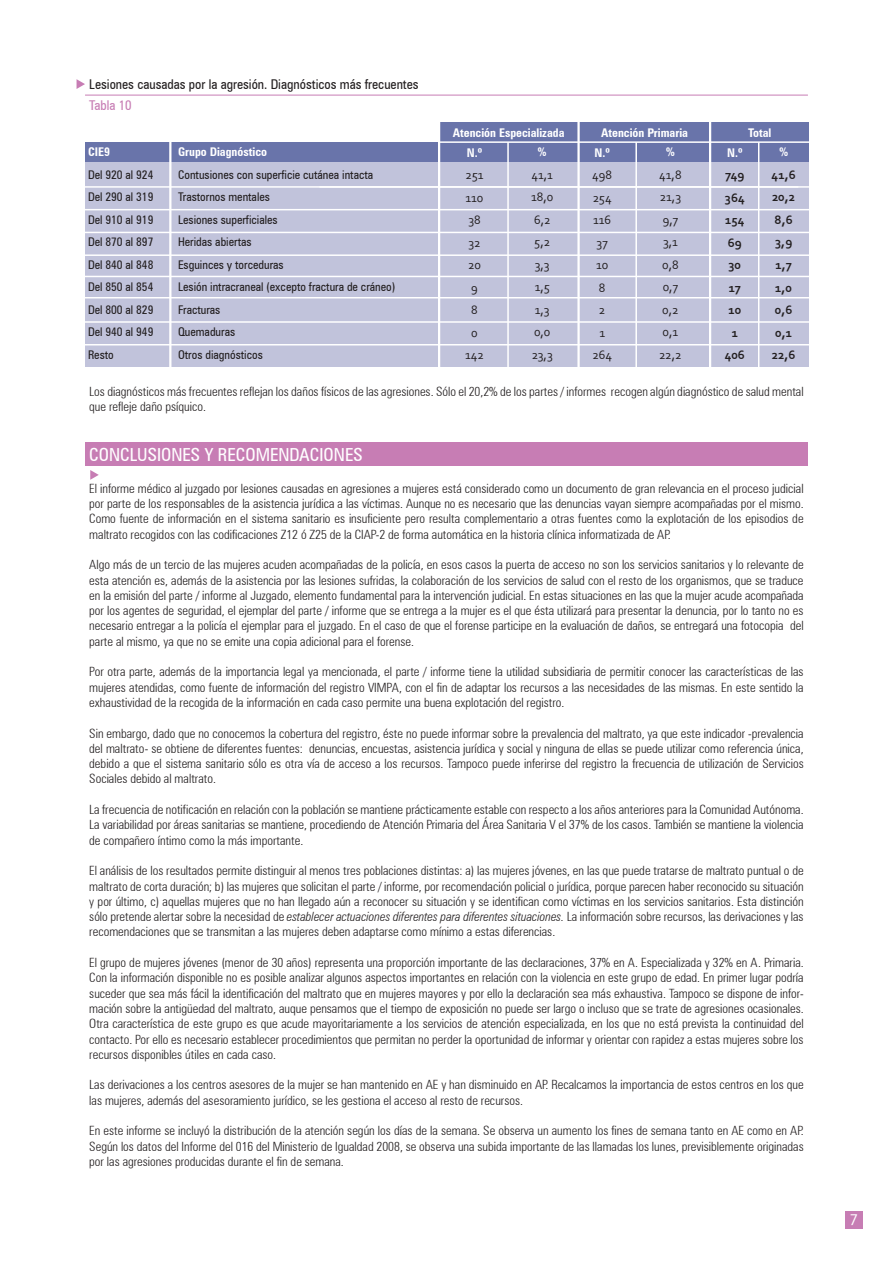
<style>
.page{position:relative;width:893px;height:1263px;background:#fff}
.page>*{position:absolute;margin:0;border:0;box-sizing:border-box;transform-origin:0 0}
.t1{font:condensed 18px "Zurich BT";color:#fff}
.t2{font:16.5px "Corbel";color:#fff}
.t3{font:condensed 13.5px "Zurich BT";color:#231f20}
.t4{font:condensed 13.5px "Zurich BT";color:#c77db4}
.t5{font:300 condensed 12.75px/15.3px "Zurich BT";color:#231f20;text-align:justify}
.t6{font:12.75px/22.5px "Corbel";color:#231f20;text-align:center}
.t7{font:700 12.75px/22.5px "Corbel";color:#231f20;text-align:center}
.t8{font:condensed 12px/22.5px "Zurich BT";color:#231f20}
.t9{font:700 condensed 12px "Zurich BT";color:#fff}
.s1{font-style:italic}
</style>
<div class="page">
<div style="left:845px;top:1211px;width:18px;height:18px;background:#c77db4"></div>
<div style="left:85px;top:443px;width:723px;height:23px;background:#c77db4"></div>
<svg style="left:90px;top:470px;width:9px;height:10px"></svg>
<div style="left:85px;top:123px;width:723px;height:42px;background:#6974aa"></div>
<div style="left:85px;top:163px;width:723px;height:204px;background:#c1c3db"></div>
<hr style="left:438px;top:120px;width:2px;height:251px;background:#fff">
<hr style="left:577px;top:119px;width:3px;height:254px;background:#fff">
<hr style="left:635px;top:142px;width:2px;height:231px;background:#fff">
<hr style="left:758px;top:142px;width:1px;height:232px;background:#fff">
<hr style="left:709px;top:117px;width:2px;height:252px;background:#fff">
<hr style="left:507px;top:142px;width:2px;height:230px;background:#fff">
<hr style="left:79px;top:209px;width:737px;height:1px;background:#fff">
<hr style="left:79px;top:186px;width:736px;height:2px;background:#fff">
<hr style="left:79px;top:232px;width:736px;height:1px;background:#fff">
<hr style="left:79px;top:254px;width:736px;height:2px;background:#fff">
<hr style="left:79px;top:276px;width:736px;height:1px;background:#fff">
<hr style="left:79px;top:297px;width:736px;height:1px;background:#fff">
<hr style="left:79px;top:321px;width:736px;height:2px;background:#fff">
<hr style="left:84px;top:344px;width:733px;height:1px;background:#fff">
<hr style="left:439px;top:141px;width:371px;height:2px;background:#fff">
<div style="left:81px;top:121px;width:358px;height:21px;background:#fff"></div>
<hr style="left:169px;top:125px;width:2px;height:246px;background:#fff">
<svg style="left:77px;top:79px;width:8px;height:10px"></svg>
<hr style="left:85px;top:95px;width:723px;height:1px;background:#c77db4">
<p class="t3" style="left:89px;top:76px;width:331px">Lesiones causadas por la agresión. Diagnósticos más frecuentes</p>
<p class="t4" style="left:89px;top:97px;width:44px">Tabla 10</p>
<p class="t9" style="left:88px;top:145px;width:23px">CIE9</p>
<p class="t8" style="left:88px;top:163px;width:67px;text-align:justify">Del 920 al 924<br>Del 290 al 319<br>Del 910 al 919<br>Del 870 al 897<br>Del 840 al 848<br>Del 850 al 854<br>Del 800 al 829<br>Del 940 al 949<br>Resto</p>
<p class="t9" style="left:178px;top:145px;width:91px">Grupo Diagnóstico</p>
<p class="t8" style="left:178px;top:163px;width:219px">Contusiones con superficie cutánea intacta<br>Trastornos mentales<br>Lesiones superficiales<br>Heridas abiertas<br>Esguinces y torceduras<br>Lesión intracraneal (excepto fractura de cráneo)<br>Fracturas<br>Quemaduras<br>Otros diagnósticos</p>
<p class="t9" style="left:453px;top:125px;width:113px">Atención Especializada</p>
<p class="t9" style="left:601px;top:125px;width:88px">Atención Primaria</p>
<p class="t9" style="left:748px;top:125px;width:25px">Total</p>
<p class="t9" style="left:467px;top:145px;width:17px">N.º</p>
<p class="t6" style="left:465px;top:164px;width:20px">251<br>110<br>38<br>32<br>20<br>9<br>8<br>0<br>142</p>
<p class="t9" style="left:538px;top:145px;width:11px">%</p>
<p class="t6" style="left:531px;top:163px;width:24px;text-align:left">41,1<br>18,0<br>6,2<br>5,2<br>3,3<br>1,5<br>1,3<br>0,0<br>23,3</p>
<p class="t9" style="left:594px;top:145px;width:17px">N.º</p>
<p class="t6" style="left:592px;top:164px;width:21px">498<br>254<br>116<br>37<br>10<br>8<br>2<br>1<br>264</p>
<p class="t9" style="left:666px;top:145px;width:11px">%</p>
<p class="t6" style="left:659px;top:163px;width:24px;text-align:left">41,8<br>21,3<br>9,7<br>3,1<br>0,8<br>0,7<br>0,2<br>0,1<br>22,2</p>
<p class="t9" style="left:727px;top:145px;width:17px">N.º</p>
<p class="t7" style="left:725px;top:164px;width:22px">749<br>364<br>154<br>69<br>30<br>17<br>10<br>1<br>406</p>
<p class="t9" style="left:779px;top:145px;width:11px">%</p>
<p class="t7" style="left:772px;top:163px;width:26px;text-align:left">41,6<br>20,2<br>8,6<br>3,9<br>1,7<br>1,0<br>0,6<br>0,1<br>22,6</p>
<p class="t5" style="left:89px;top:383px;width:716px">Los diagnósticos más frecuentes reflejan los daños físicos de las agresiones. Sólo el 20,2% de los partes / informes recogen algún diagnóstico de salud mental que refleje daño psíquico.</p>
<h1 class="t1" style="left:89px;top:444px;width:275px">CONCLUSIONES Y RECOMENDACIONES</h1>
<p class="t5" style="left:89px;top:480px;width:716px">El informe médico al juzgado por lesiones causadas en agresiones a mujeres está considerado como un documento de gran relevancia en el proceso judicial por parte de los responsables de la asistencia jurídica a las víctimas. Aunque no es necesario que las denuncias vayan siempre acompañadas por el mismo.<br>Como fuente de información en el sistema sanitario es insuficiente pero resulta complementario a otras fuentes como la explotación de los episodios de maltrato recogidos con las codificaciones Z12 ó Z25 de la CIAP-2 de forma automática en la historia clínica informatizada de AP.</p>
<p class="t5" style="left:89px;top:557px;width:716px">Algo más de un tercio de las mujeres acuden acompañadas de la policía, en esos casos la puerta de acceso no son los servicios sanitarios y lo relevante de esta atención es, además de la asistencia por las lesiones sufridas, la colaboración de los servicios de salud con el resto de los organismos, que se traduce en la emisión del parte / informe al Juzgado, elemento fundamental para la intervención judicial. En estas situaciones en las que la mujer acude acompañada por los agentes de seguridad, el ejemplar del parte / informe que se entrega a la mujer es el que ésta utilizará para presentar la denuncia, por lo tanto no es necesario entregar a la policía el ejemplar para el juzgado. En el caso de que el forense participe en la evaluación de daños, se entregará una fotocopia del parte al mismo, ya que no se emite una copia adicional para el forense.</p>
<p class="t5" style="left:89px;top:664px;width:716px">Por otra parte, además de la importancia legal ya mencionada, el parte / informe tiene la utilidad subsidiaria de permitir conocer las características de las mujeres atendidas, como fuente de información del registro VIMPA, con el fin de adaptar los recursos a las necesidades de las mismas. En este sentido la exhaustividad de la recogida de la información en cada caso permite una buena explotación del registro.</p>
<p class="t5" style="left:89px;top:725px;width:716px">Sin embargo, dado que no conocemos la cobertura del registro, éste no puede informar sobre la prevalencia del maltrato, ya que este indicador -prevalencia del maltrato- se obtiene de diferentes fuentes: denuncias, encuestas, asistencia jurídica y social y ninguna de ellas se puede utilizar como referencia única, debido a que el sistema sanitario sólo es otra vía de acceso a los recursos. Tampoco puede inferirse del registro la frecuencia de utilización de Servicios Sociales debido al maltrato.</p>
<p class="t5" style="left:89px;top:802px;width:716px">La frecuencia de notificación en relación con la población se mantiene prácticamente estable con respecto a los años anteriores para la Comunidad Autónoma.<br>La variabilidad por áreas sanitarias se mantiene, procediendo de Atención Primaria del Área Sanitaria V el 37% de los casos. También se mantiene la violencia de compañero íntimo como la más importante.</p>
<p class="t5" style="left:89px;top:863px;width:716px">El análisis de los resultados permite distinguir al menos tres poblaciones distintas: a) las mujeres jóvenes, en las que puede tratarse de maltrato puntual o de maltrato de corta duración; b) las mujeres que solicitan el parte / informe, por recomendación policial o jurídica, porque parecen haber reconocido su situación y por último, c) aquellas mujeres que no han llegado aún a reconocer su situación y se identifican como víctimas en los servicios sanitarios. Esta distinción sólo pretende alertar sobre la necesidad de <span class="s1">establecer actuaciones diferentes para diferentes situaciones.</span> La información sobre recursos, las derivaciones y las recomendaciones que se transmitan a las mujeres deben adaptarse como mínimo a estas diferencias.</p>
<p class="t5" style="left:89px;top:955px;width:716px">El grupo de mujeres jóvenes (menor de 30 años) representa una proporción importante de las declaraciones, 37% en A. Especializada y 32% en A. Primaria.<br>Con la información disponible no es posible analizar algunos aspectos importantes en relación con la violencia en este grupo de edad. En primer lugar podría suceder que sea más fácil la identificación del maltrato que en mujeres mayores y por ello la declaración sea más exhaustiva. Tampoco se dispone de infor&shy;mación sobre la antigüedad del maltrato, auque pensamos que el tiempo de exposición no puede ser largo o incluso que se trate de agresiones ocasionales.<br>Otra característica de este grupo es que acude mayoritariamente a los servicios de atención especializada, en los que no está prevista la continuidad del contacto. Por ello es necesario establecer procedimientos que permitan no perder la oportunidad de informar y orientar con rapidez a estas mujeres sobre los recursos disponibles útiles en cada caso.</p>
<p class="t5" style="left:89px;top:1077px;width:716px">Las derivaciones a los centros asesores de la mujer se han mantenido en AE y han disminuido en AP. Recalcamos la importancia de estos centros en los que las mujeres, además del asesoramiento jurídico, se les gestiona el acceso al resto de recursos.</p>
<p class="t5" style="left:89px;top:1123px;width:716px">En este informe se incluyó la distribución de la atención según los días de la semana. Se observa un aumento los fines de semana tanto en AE como en AP.<br>Según los datos del Informe del 016 del Ministerio de Igualdad 2008, se observa una subida importante de las llamadas los lunes, previsiblemente originadas por las agresiones producidas durante el fin de semana.</p>
<p class="t2" style="left:850px;top:1206px;width:9px">7</p>
</div>
